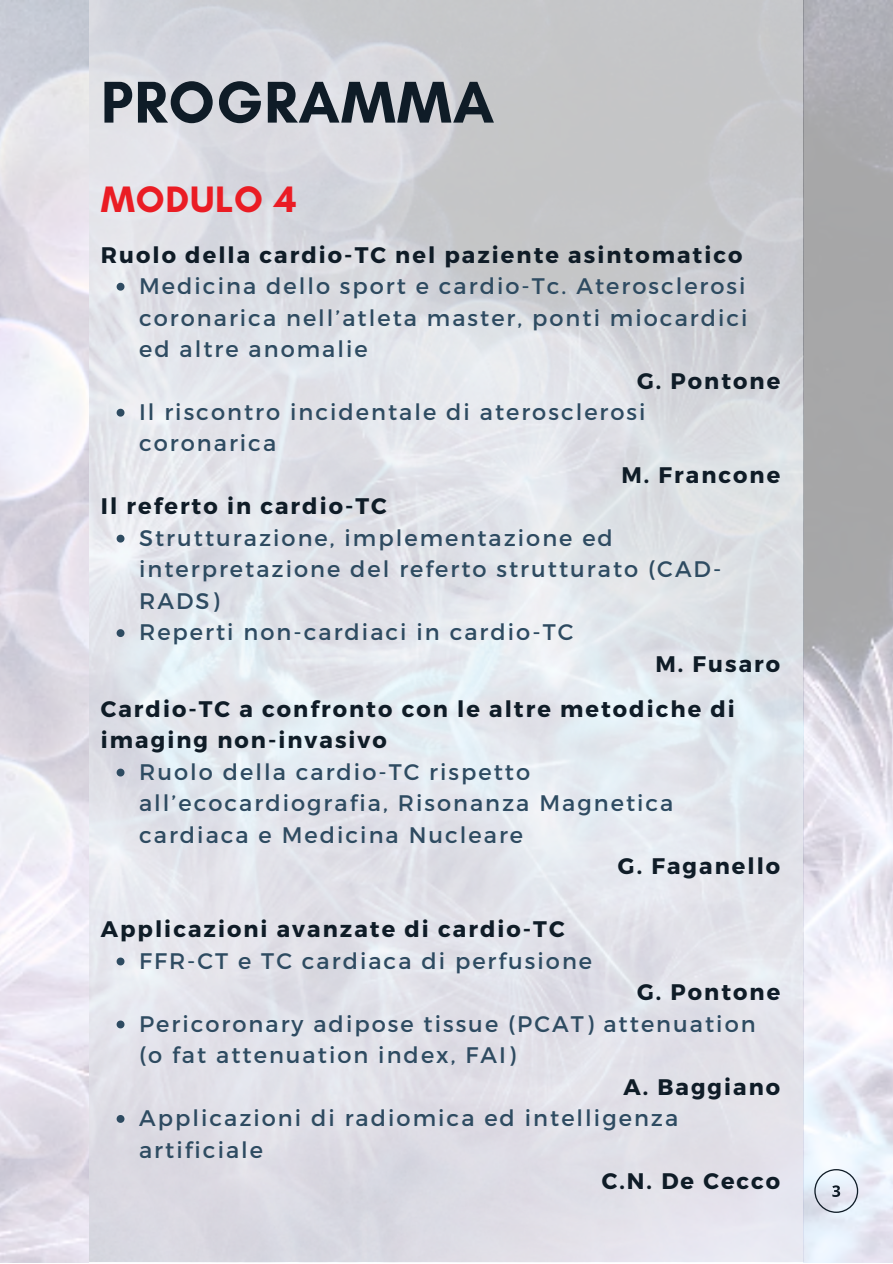
<style>
.page{position:relative;width:893px;height:1264px;background:#fff}
.page>*{position:absolute;margin:0;border:0;box-sizing:border-box;transform-origin:0 0}
.t1{font:700 60px "Glacial Indifference";letter-spacing:.02em;color:#0f1c27}
.t2{font:700 37.5px "Glacial Indifference";letter-spacing:.02em;color:#ea1c24}
.t3{font:22.5px/31.5px "Montserrat";letter-spacing:.09em;color:#2e4b61}
.t4{font:700 22.5px/31.5px "Montserrat";letter-spacing:.09em;color:#0f1c27}
</style>
<div class="page">
<img style="left:0;top:0;width:892px;height:1262px">
<img style="left:89px;top:0;width:714px;height:1261px">
<svg style="left:814px;top:1168px;width:44px;height:44px;background:#ced4de"></svg>
<svg style="left:117px;top:283px;width:7px;height:8px"></svg>
<svg style="left:117px;top:409px;width:7px;height:7px"></svg>
<svg style="left:117px;top:534px;width:7px;height:8px"></svg>
<svg style="left:117px;top:629px;width:7px;height:8px"></svg>
<svg style="left:117px;top:768px;width:7px;height:8px"></svg>
<svg style="left:117px;top:957px;width:7px;height:8px"></svg>
<svg style="left:117px;top:1020px;width:7px;height:8px"></svg>
<svg style="left:117px;top:1114px;width:7px;height:8px"></svg>
<p class="t1" style="left:101px;top:66px;width:395px">PROGRAMMA</p>
<p class="t2" style="left:101px;top:176px;width:197px">MODULO 4</p>
<p class="t4" style="left:101px;top:238px;width:643px">Ruolo della cardio-TC nel paziente asintomatico</p>
<p class="t3" style="left:139px;top:269px;width:610px;text-align:justify">Medicina dello sport e cardio-Tc. Aterosclerosi coronarica nell’atleta master, ponti miocardici ed altre anomalie</p>
<p class="t4" style="left:637px;top:363px;width:145px">G. Pontone</p>
<p class="t3" style="left:139px;top:395px;width:508px">Il riscontro incidentale di aterosclerosi coronarica</p>
<p class="t4" style="left:101px;top:489px;width:287px">Il referto in cardio-TC</p>
<p class="t4" style="left:621px;top:458px;width:160px">M. Francone</p>
<p class="t3" style="left:139px;top:521px;width:583px">Strutturazione, implementazione ed interpretazione del referto strutturato (CAD-<br>RADS)</p>
<p class="t3" style="left:139px;top:615px;width:436px">Reperti non-cardiaci in cardio-TC</p>
<p class="t4" style="left:655px;top:647px;width:126px">M. Fusaro</p>
<p class="t4" style="left:101px;top:692px;width:635px">Cardio-TC a confronto con le altre metodiche di imaging non-invasivo</p>
<p class="t3" style="left:139px;top:755px;width:536px">Ruolo della cardio-TC rispetto all’ecocardiografia, Risonanza Magnetica cardiaca e Medicina Nucleare</p>
<p class="t4" style="left:101px;top:912px;width:465px">Applicazioni avanzate di cardio-TC</p>
<p class="t3" style="left:139px;top:943px;width:454px">FFR-CT e TC cardiaca di perfusione</p>
<p class="t4" style="left:618px;top:849px;width:164px">G. Faganello</p>
<p class="t4" style="left:637px;top:975px;width:145px">G. Pontone</p>
<p class="t3" style="left:139px;top:1006px;width:618px">Pericoronary adipose tissue (PCAT) attenuation (o fat attenuation index, FAI)</p>
<p class="t4" style="left:623px;top:1069px;width:158px">A. Baggiano</p>
<p class="t3" style="left:139px;top:1101px;width:540px">Applicazioni di radiomica ed intelligenza artificiale</p>
<p class="t4" style="left:601px;top:1164px;width:180px">C.N. De Cecco</p>
</div>
